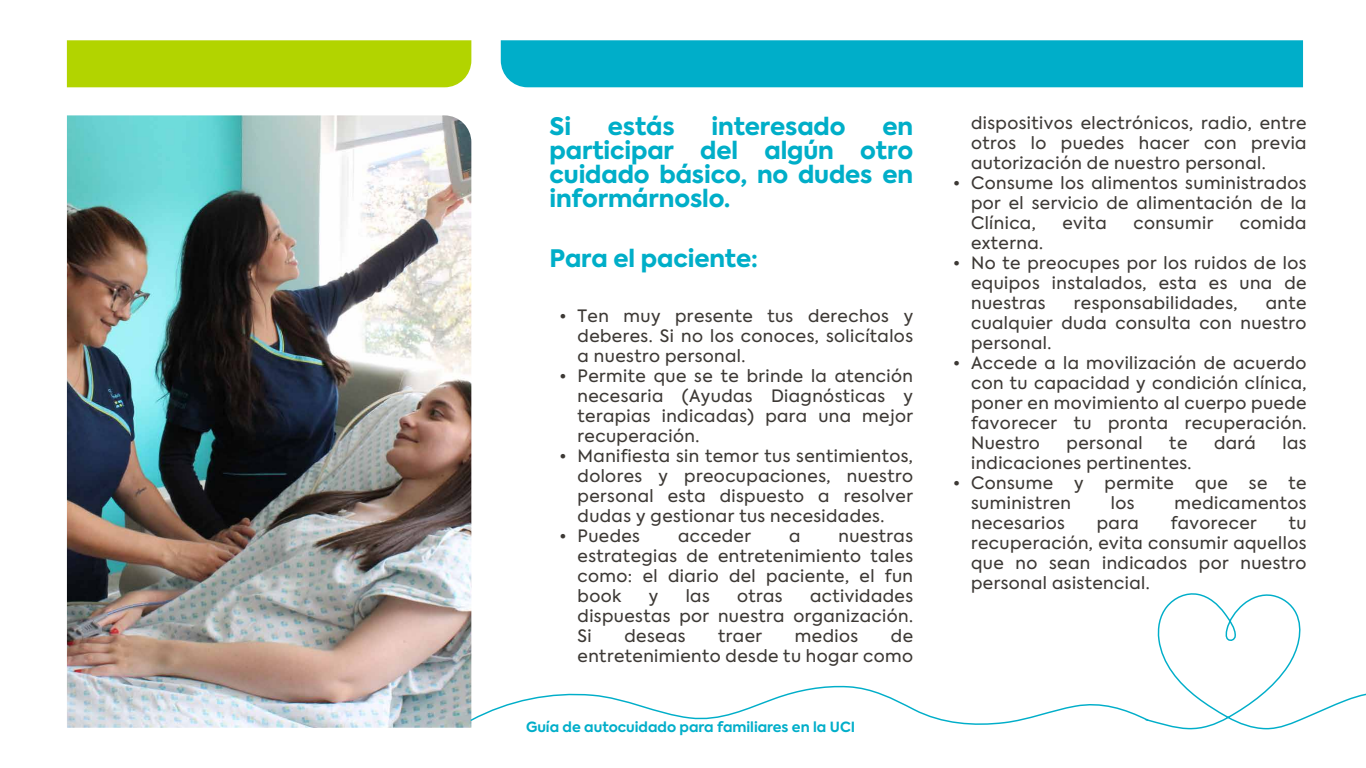
<style>
.page{position:relative;width:1366px;height:768px;background:#fff}
.page>*{position:absolute;margin:0;border:0;box-sizing:border-box;transform-origin:0 0}
.t1{font:800 24px/24px "Axiforma";letter-spacing:-.005em;color:#00aec8;text-align:justify}
.t2{font:17px/20px "Axiforma";letter-spacing:.025em;color:#3d3935;text-align:justify}
.t3{font:700 14px "Axiforma";color:#00aec9}
</style>
<div class="page">
<div style="left:67px;top:40px;width:404px;height:47px;background:#b2d400"></div>
<img style="left:67px;top:115px;width:404px;height:613px">
<div style="left:501px;top:40px;width:802px;height:47px;background:#00aec9"></div>
<svg style="left:469px;top:591px;width:897px;height:139px"></svg>
<h1 class="t1" style="left:550px;top:115px;width:23px">Si</h1>
<h1 class="t1" style="left:608px;top:115px;width:68px">estás</h1>
<h1 class="t1" style="left:712px;top:115px;width:135px">interesado</h1>
<h1 class="t1" style="left:550px;top:115px;width:365px;text-indent:333px">en participar del algún otro cuidado básico, no dudes en informárnoslo.</h1>
<h1 class="t1" style="left:550px;top:247px;width:210px">Para el paciente:</h1>
<p class="t2" style="left:578px;top:306px;width:337px;text-indent:-18px">• Ten muy presente tus derechos y deberes. Si no los conoces, solicítalos a nuestro personal.</p>
<p class="t2" style="left:578px;top:366px;width:337px;text-indent:-18px">• Permite que se te brinde la atención necesaria (Ayudas Diagnósticas y terapias indicadas) para una mejor recuperación.</p>
<p class="t2" style="left:578px;top:446px;width:337px;text-indent:-18px">• Manifiesta sin temor tus sentimientos, dolores y preocupaciones, nuestro personal esta dispuesto a resolver dudas y gestionar tus necesidades.</p>
<p class="t2" style="left:560px;top:526px;width:82px">• Puedes</p>
<p class="t2" style="left:678px;top:526px;width:74px">acceder</p>
<p class="t2" style="left:789px;top:526px;width:13px">a</p>
<p class="t2" style="left:578px;top:526px;width:337px;text-indent:261px">nuestras estrategias de entretenimiento tales como: el diario del paciente, el fun book</p>
<p class="t2" style="left:578px;top:586px;width:337px;text-indent:233px">actividades dispuestas por nuestra organización.<br>Si</p>
<p class="t2" style="left:649px;top:586px;width:11px">y</p>
<p class="t2" style="left:686px;top:586px;width:26px">las</p>
<p class="t2" style="left:737px;top:586px;width:47px">otras</p>
<p class="t2" style="left:578px;top:626px;width:337px;text-align:right">de<br>entretenimiento desde tu hogar como</p>
<p class="t2" style="left:625px;top:626px;width:62px">deseas</p>
<p class="t2" style="left:718px;top:626px;width:45px">traer</p>
<p class="t2" style="left:795px;top:626px;width:65px">medios</p>
<p class="t3" style="left:526px;top:717px;width:331px">Guía de autocuidado para familiares en la UCI</p>
<p class="t2" style="left:971px;top:114px;width:337px">dispositivos electrónicos, radio, entre otros lo puedes hacer con previa autorización de nuestro personal.</p>
<p class="t2" style="left:971px;top:174px;width:337px;text-indent:-18px">• Consume los alimentos suministrados por el servicio de alimentación de la Clínica,</p>
<p class="t2" style="left:1062px;top:214px;width:46px">evita</p>
<p class="t2" style="left:1133px;top:214px;width:81px">consumir</p>
<p class="t2" style="left:1240px;top:214px;width:68px">comida</p>
<p class="t2" style="left:971px;top:234px;width:74px">externa.</p>
<p class="t2" style="left:971px;top:254px;width:337px;text-indent:-18px">• No te preocupes por los ruidos de los equipos instalados, esta es una de nuestras</p>
<p class="t2" style="left:1074px;top:294px;width:165px">responsabilidades,</p>
<p class="t2" style="left:971px;top:294px;width:337px;text-indent:295px">ante cualquier duda consulta con nuestro personal.</p>
<p class="t2" style="left:971px;top:353px;width:337px;text-indent:-18px">• Accede a la movilización de acuerdo con tu capacidad y condición clínica, poner en movimiento al cuerpo puede favorecer tu pronta recuperación.<br>Nuestro</p>
<p class="t2" style="left:1067px;top:433px;width:78px">personal</p>
<p class="t2" style="left:1169px;top:433px;width:20px">te</p>
<p class="t2" style="left:1214px;top:433px;width:43px">dará</p>
<p class="t2" style="left:1283px;top:433px;width:26px">las</p>
<p class="t2" style="left:971px;top:453px;width:222px">indicaciones pertinentes.</p>
<p class="t2" style="left:971px;top:473px;width:337px;text-indent:-18px">• Consume y permite que se te suministren</p>
<p class="t2" style="left:1111px;top:493px;width:25px">los</p>
<p class="t2" style="left:1175px;top:493px;width:134px">medicamentos</p>
<p class="t2" style="left:971px;top:513px;width:95px">necesarios</p>
<p class="t2" style="left:1097px;top:513px;width:43px">para</p>
<p class="t2" style="left:1171px;top:513px;width:88px">favorecer</p>
<p class="t2" style="left:971px;top:513px;width:337px;text-indent:318px">tu recuperación, evita consumir aquellos que no sean indicados por nuestro personal asistencial.</p>
</div>
